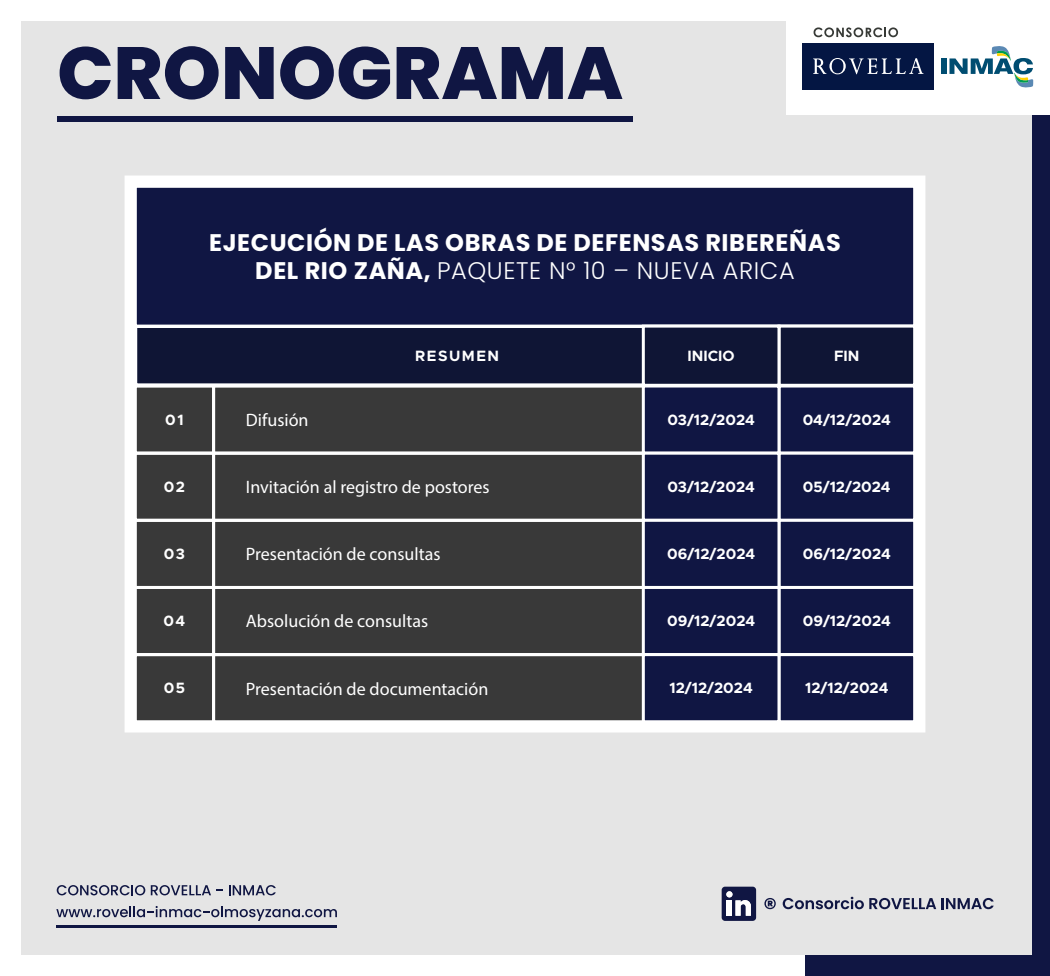
<style>
.page{position:relative;width:1050px;height:976px;background:#e5e5e5}
.page>*{position:absolute;margin:0;border:0;box-sizing:border-box;transform-origin:0 0}
.t1{font:800 73.8px "Poppins";color:#101643}
.t2{font:700 24px/28.8px "Poppins";letter-spacing:.025em;color:#fff;text-align:center}
.t3{font:18px "Myriad Pro";color:#fff}
.t4{font:700 15px "Metropolis";color:#fff}
.t5{font:700 15px "Metropolis";letter-spacing:.1em;color:#fff}
.s1{font-weight:300}
</style>
<div class="page">
<svg style="left:57px;top:885px;width:88px;height:10px"></svg>
<svg style="left:151px;top:885px;width:60px;height:10px"></svg>
<svg style="left:217px;top:889px;width:6px;height:2px"></svg>
<svg style="left:229px;top:885px;width:47px;height:10px"></svg>
<svg style="left:56px;top:906px;width:281px;height:15px"></svg>
<hr style="left:56px;top:925px;width:281px;height:3px;background:#101643">
<svg style="left:783px;top:897px;width:153px;height:12px"></svg>
<svg style="left:942px;top:898px;width:52px;height:11px"></svg>
<svg style="left:764px;top:898px;width:12px;height:11px"></svg>
<svg style="left:722px;top:886px;width:34px;height:35px"></svg>
<div style="left:727px;top:900px;width:5px;height:16px;background:#fff"></div>
<div style="left:726px;top:891px;width:7px;height:6px;background:#fff;border-radius:50%"></div>
<div style="left:1032px;top:0;width:18px;height:976px;background:#101643"></div>
<div style="left:804px;top:955px;width:246px;height:21px;background:#101643"></div>
<div style="left:0;top:955px;width:804px;height:21px;background:#fff"></div>
<div style="left:0;top:0;width:1050px;height:20px;background:#fff"></div>
<div style="left:57px;top:116px;width:575px;height:6px;background:#101643"></div>
<div style="left:0;top:1px;width:21px;height:975px;background:#fff"></div>
<div style="left:786px;top:0;width:264px;height:115px;background:#fff"></div>
<svg style="left:814px;top:27px;width:84px;height:10px"></svg>
<div style="left:803px;top:43px;width:131px;height:47px;background:#041643"></div>
<div style="left:941px;top:58px;width:5px;height:16px;background:#004d71"></div>
<svg style="left:950px;top:46px;width:83px;height:42px"></svg>
<svg style="left:813px;top:58px;width:110px;height:16px"></svg>
<svg style="left:125px;top:176px;width:800px;height:556px;background:#393d53"></svg>
<h1 class="t1" style="left:57px;top:23px;width:567px">CRONOGRAMA</h1>
<h2 class="t2" style="left:209px;top:228px;width:633px">EJECUCIÓN DE LAS OBRAS DE DEFENSAS RIBEREÑAS<br>DEL RIO ZAÑA, <span class="s1">PAQUETE N° 10 – NUEVA ARICA</span></h2>
<p class="t4" style="left:165px;top:410px;width:20px">01</p>
<p class="t4" style="left:164px;top:477px;width:23px">02</p>
<p class="t3" style="left:246px;top:409px;width:64px">Difusión</p>
<p class="t5" style="left:415px;top:346px;width:85px">RESUMEN</p>
<p class="t3" style="left:246px;top:476px;width:245px">Invitación al registro de postores</p>
<p class="t4" style="left:688px;top:346px;width:49px">INICIO</p>
<p class="t4" style="left:834px;top:346px;width:27px">FIN</p>
<p class="t4" style="left:667px;top:410px;width:89px">03/12/2024</p>
<p class="t4" style="left:803px;top:410px;width:90px">04/12/2024</p>
<p class="t4" style="left:667px;top:477px;width:89px">03/12/2024</p>
<p class="t4" style="left:803px;top:477px;width:89px">05/12/2024</p>
<p class="t4" style="left:164px;top:544px;width:23px">03</p>
<p class="t3" style="left:246px;top:543px;width:196px">Presentación de consultas</p>
<p class="t4" style="left:803px;top:544px;width:90px">06/12/2024</p>
<p class="t4" style="left:667px;top:544px;width:90px">06/12/2024</p>
<p class="t4" style="left:164px;top:611px;width:23px">04</p>
<p class="t3" style="left:246px;top:610px;width:184px">Absolución de consultas</p>
<p class="t4" style="left:803px;top:611px;width:90px">09/12/2024</p>
<p class="t4" style="left:667px;top:611px;width:90px">09/12/2024</p>
<p class="t4" style="left:164px;top:679px;width:23px">05</p>
<p class="t3" style="left:246px;top:677px;width:244px">Presentación de documentación</p>
<p class="t4" style="left:805px;top:679px;width:85px">12/12/2024</p>
<p class="t4" style="left:670px;top:679px;width:85px">12/12/2024</p>
</div>
